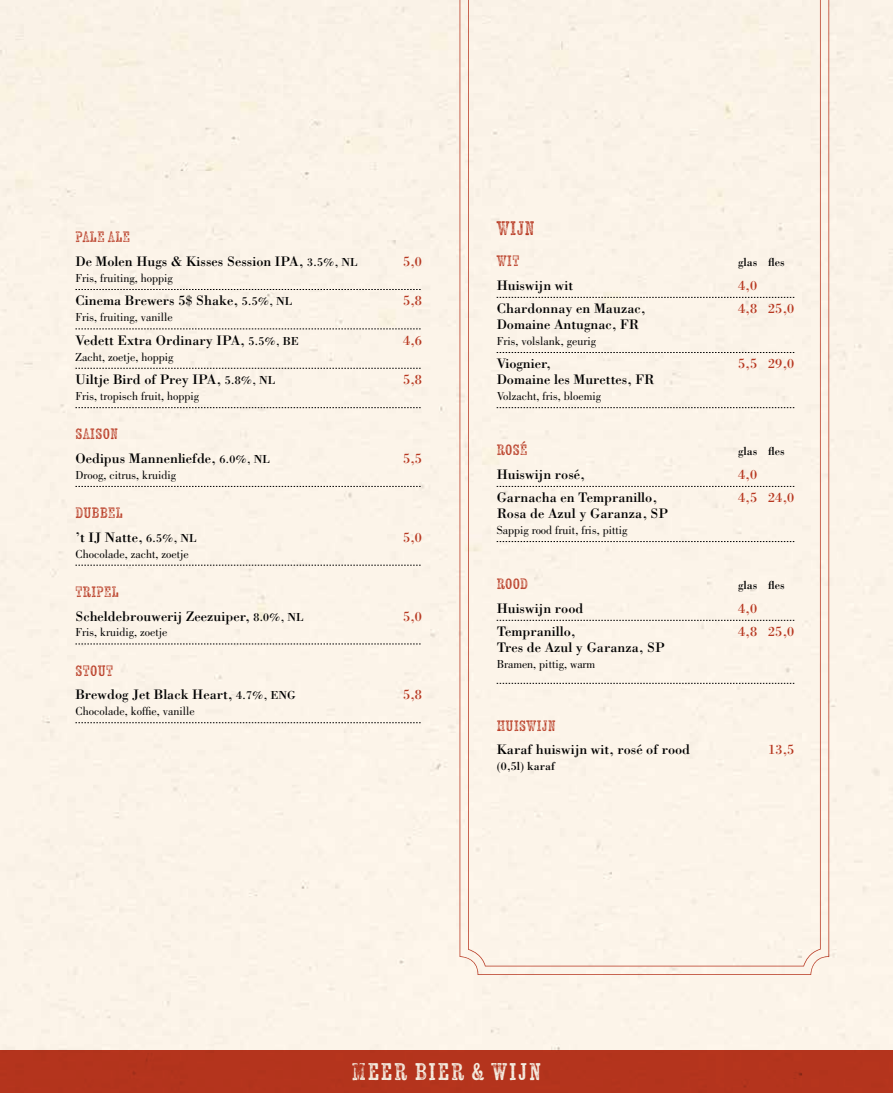
<style>
.page{position:relative;width:893px;height:1093px;background:#fff}
.page>*{position:absolute;margin:0;border:0;box-sizing:border-box;transform-origin:0 0}
.t1{font:24px "Kiln Serif";letter-spacing:.07em;color:#f6f0e4}
.t2{font:19.5px "Kiln Serif";color:#b73720}
.t3{font:15px "Kiln Serif";letter-spacing:.03em;color:#b73720}
.t4{font:14.25px "Bodoni";color:#000}
.t5{font:14.25px "Bodoni";color:#b73720}
.t6{font:12px "Bodoni";color:#000}
.t7{font:12px "Bodoni";color:#000}
.s1{font-size:12px}
</style>
<div class="page">
<div style="left:0;top:0;width:893px;height:1050px;background:#fcf4e9"></div>
<div style="left:0;top:1050px;width:893px;height:43px;background:#b73720"></div>
<svg style="left:460px;top:0;width:369px;height:975px;background:#f5e2d6"></svg>
<div style="left:468px;top:0;width:353px;height:966px;background:#fcf4e9"></div>
<svg style="left:75px;top:289px;width:346px;height:1px"></svg>
<svg style="left:75px;top:329px;width:346px;height:1px"></svg>
<svg style="left:75px;top:368px;width:346px;height:1px"></svg>
<svg style="left:75px;top:407px;width:346px;height:1px"></svg>
<svg style="left:75px;top:486px;width:346px;height:1px"></svg>
<svg style="left:75px;top:565px;width:346px;height:1px"></svg>
<svg style="left:75px;top:644px;width:346px;height:1px"></svg>
<svg style="left:75px;top:722px;width:346px;height:1px"></svg>
<svg style="left:497px;top:297px;width:297px;height:1px"></svg>
<svg style="left:497px;top:352px;width:297px;height:1px"></svg>
<svg style="left:497px;top:407px;width:297px;height:1px"></svg>
<svg style="left:497px;top:486px;width:297px;height:1px"></svg>
<svg style="left:497px;top:541px;width:297px;height:1px"></svg>
<svg style="left:497px;top:620px;width:297px;height:1px"></svg>
<svg style="left:497px;top:683px;width:297px;height:1px"></svg>
<p class="t3" style="left:75px;top:228px;width:56px">PALE ALE</p>
<p class="t4" style="left:75px;top:253px;width:283px">De Molen Hugs &amp; Kisses Session IPA, <span class="s1">3.5%, NL</span></p>
<p class="t5" style="left:403px;top:253px;width:20px">5,0</p>
<p class="t6" style="left:75px;top:271px;width:99px">Fris, fruiting, hoppig</p>
<p class="t4" style="left:75px;top:292px;width:218px">Cinema Brewers 5$ Shake, <span class="s1">5.5%, NL</span></p>
<p class="t5" style="left:403px;top:292px;width:20px">5,8</p>
<p class="t6" style="left:75px;top:310px;width:99px">Fris, fruiting, vanille</p>
<p class="t4" style="left:75px;top:331px;width:225px">Vedett Extra Ordinary IPA, <span class="s1">5.5%, BE</span></p>
<p class="t5" style="left:403px;top:331px;width:20px">4,6</p>
<p class="t6" style="left:75px;top:350px;width:99px">Zacht, zoetje, hoppig</p>
<p class="t4" style="left:75px;top:371px;width:201px">Uiltje Bird of Prey IPA, <span class="s1">5.8%, NL</span></p>
<p class="t5" style="left:403px;top:371px;width:20px">5,8</p>
<p class="t6" style="left:75px;top:389px;width:125px">Fris, tropisch fruit, hoppig</p>
<p class="t3" style="left:75px;top:425px;width:44px">SAISON</p>
<p class="t4" style="left:75px;top:449px;width:196px">Oedipus Mannenliefde, <span class="s1">6.0%, NL</span></p>
<p class="t5" style="left:403px;top:449px;width:20px">5,5</p>
<p class="t6" style="left:75px;top:468px;width:102px">Droog, citrus, kruidig</p>
<p class="t3" style="left:75px;top:503px;width:49px">DUBBEL</p>
<p class="t4" style="left:75px;top:528px;width:123px">’t IJ Natte, <span class="s1">6.5%, NL</span></p>
<p class="t5" style="left:403px;top:528px;width:20px">5,0</p>
<p class="t6" style="left:75px;top:547px;width:115px">Chocolade, zacht, zoetje</p>
<p class="t3" style="left:75px;top:582px;width:45px">TRIPEL</p>
<p class="t4" style="left:75px;top:607px;width:230px">Scheldebrouwerij Zeezuiper, <span class="s1">8.0%, NL</span></p>
<p class="t5" style="left:403px;top:607px;width:20px">5,0</p>
<p class="t6" style="left:75px;top:625px;width:93px">Fris, kruidig, zoetje</p>
<p class="t3" style="left:75px;top:661px;width:39px">STOUT</p>
<p class="t4" style="left:75px;top:686px;width:222px">Brewdog Jet Black Heart, <span class="s1">4.7%, ENG</span></p>
<p class="t5" style="left:403px;top:686px;width:20px">5,8</p>
<p class="t6" style="left:75px;top:704px;width:121px">Chocolade, koffie, vanille</p>
<h2 class="t2" style="left:497px;top:215px;width:39px">WIJN</h2>
<p class="t3" style="left:497px;top:251px;width:24px">WIT</p>
<p class="t7" style="left:738px;top:255px;width:48px">glas fles</p>
<p class="t4" style="left:497px;top:276px;width:78px">Huiswijn wit</p>
<p class="t5" style="left:738px;top:276px;width:20px">4,0</p>
<p class="t4" style="left:497px;top:300px;width:150px">Chardonnay en Mauzac,</p>
<p class="t5" style="left:738px;top:300px;width:58px">4,8 25,0</p>
<p class="t4" style="left:497px;top:316px;width:144px">Domaine Antugnac, FR</p>
<p class="t6" style="left:497px;top:334px;width:101px">Fris, volslank, geurig</p>
<p class="t4" style="left:497px;top:355px;width:56px">Viognier,</p>
<p class="t5" style="left:738px;top:355px;width:58px">5,5 29,0</p>
<p class="t4" style="left:497px;top:371px;width:159px">Domaine les Murettes, FR</p>
<p class="t6" style="left:497px;top:389px;width:106px">Volzacht, fris, bloemig</p>
<p class="t3" style="left:497px;top:440px;width:32px">ROSÉ</p>
<p class="t7" style="left:738px;top:444px;width:48px">glas fles</p>
<p class="t4" style="left:497px;top:465px;width:90px">Huiswijn rosé,</p>
<p class="t5" style="left:738px;top:465px;width:20px">4,0</p>
<p class="t4" style="left:497px;top:489px;width:162px">Garnacha en Tempranillo,</p>
<p class="t5" style="left:738px;top:489px;width:58px">4,5 24,0</p>
<p class="t4" style="left:497px;top:505px;width:173px">Rosa de Azul y Garanza, SP</p>
<p class="t6" style="left:497px;top:523px;width:132px">Sappig rood fruit, fris, pittig</p>
<p class="t3" style="left:497px;top:574px;width:33px">ROOD</p>
<p class="t7" style="left:738px;top:578px;width:48px">glas fles</p>
<p class="t4" style="left:497px;top:599px;width:88px">Huiswijn rood</p>
<p class="t5" style="left:738px;top:599px;width:20px">4,0</p>
<p class="t4" style="left:497px;top:623px;width:80px">Tempranillo,</p>
<p class="t5" style="left:738px;top:623px;width:58px">4,8 25,0</p>
<p class="t4" style="left:497px;top:638px;width:169px">Tres de Azul y Garanza, SP</p>
<p class="t6" style="left:497px;top:657px;width:100px">Bramen, pittig, warm</p>
<p class="t3" style="left:497px;top:716px;width:60px">HUISWIJN</p>
<p class="t4" style="left:497px;top:741px;width:195px">Karaf huiswijn wit, rosé of rood</p>
<p class="t5" style="left:768px;top:741px;width:28px">13,5</p>
<p class="t7" style="left:497px;top:759px;width:60px">(0,5l) karaf</p>
<h1 class="t1" style="left:352px;top:1056px;width:191px">MEER BIER &amp; WIJN</h1>
</div>
